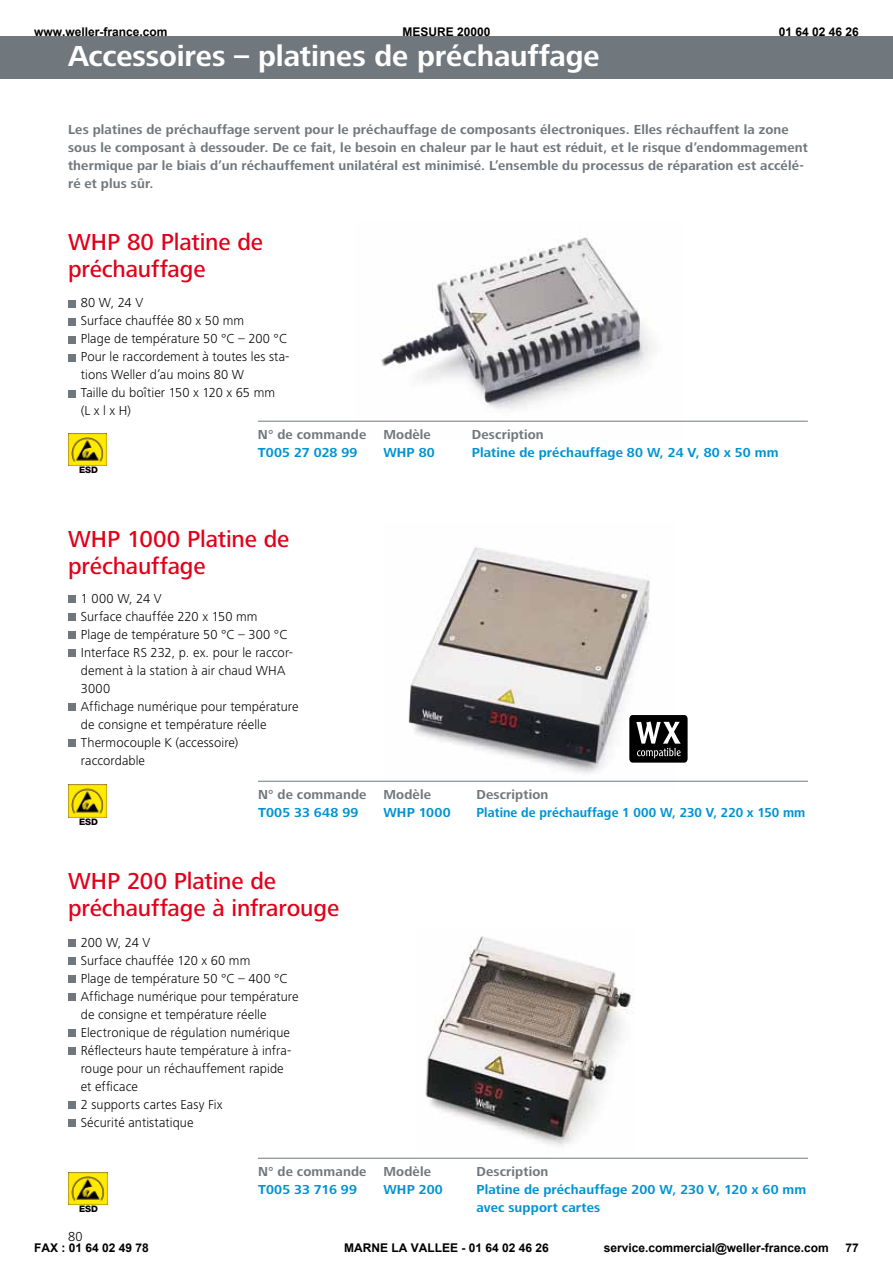
<style>
.page{position:relative;width:893px;height:1263px;background:#fff}
.page>*{position:absolute;margin:0;border:0;box-sizing:border-box;transform-origin:0 0}
.t1{font:700 30px "Frutiger Next LT";letter-spacing:-.005em;color:#fff}
.t2{font:500 24px/27px "Frutiger Next LT";letter-spacing:-.005em;color:#e2001a}
.t3{font:300 13.5px/18px "Frutiger Next LT";letter-spacing:.005em;color:#000}
.t4{font:700 13.5px/18px "Frutiger Next LT";letter-spacing:.01em;color:#71787d}
.t5{font:700 13.5px "Frutiger Next LT";letter-spacing:.01em;color:#0093d1}
.t6{font:700 13.5px "Frutiger Next LT";letter-spacing:.01em;color:#0093d1;scale:.94 1}
.t7{font:700 12px "Arial";color:#000}
.t8{font:800 9px "Helvetica Neue LT";color:#000}
</style>
<div class="page">
<img style="left:383px;top:547px;width:294px;height:234px">
<img style="left:355px;top:237px;width:327px;height:184px">
<img style="left:425px;top:936px;width:209px;height:210px">
<div style="left:0;top:36px;width:893px;height:43px;background:#71787d"></div>
<div style="left:68px;top:300px;width:7px;height:7px;background:#71787d"></div>
<div style="left:68px;top:318px;width:7px;height:7px;background:#71787d"></div>
<div style="left:68px;top:336px;width:7px;height:7px;background:#71787d"></div>
<div style="left:68px;top:354px;width:7px;height:7px;background:#71787d"></div>
<div style="left:68px;top:390px;width:7px;height:7px;background:#71787d"></div>
<hr style="left:258px;top:421px;width:550px;height:1px;background:#71787d">
<img style="left:68px;top:433px;width:39px;height:33px">
<div style="left:68px;top:596px;width:7px;height:7px;background:#71787d"></div>
<div style="left:68px;top:614px;width:7px;height:7px;background:#71787d"></div>
<div style="left:68px;top:632px;width:7px;height:7px;background:#71787d"></div>
<div style="left:68px;top:650px;width:7px;height:7px;background:#71787d"></div>
<div style="left:68px;top:704px;width:7px;height:7px;background:#71787d"></div>
<div style="left:68px;top:740px;width:7px;height:7px;background:#71787d"></div>
<hr style="left:258px;top:781px;width:550px;height:1px;background:#71787d">
<img style="left:68px;top:785px;width:39px;height:32px">
<div style="left:68px;top:940px;width:7px;height:7px;background:#71787d"></div>
<div style="left:68px;top:958px;width:7px;height:7px;background:#71787d"></div>
<div style="left:68px;top:976px;width:7px;height:7px;background:#71787d"></div>
<div style="left:68px;top:994px;width:7px;height:7px;background:#71787d"></div>
<div style="left:68px;top:1030px;width:7px;height:7px;background:#71787d"></div>
<div style="left:68px;top:1048px;width:7px;height:7px;background:#71787d"></div>
<div style="left:68px;top:1102px;width:7px;height:7px;background:#71787d"></div>
<div style="left:68px;top:1120px;width:7px;height:7px;background:#71787d"></div>
<hr style="left:258px;top:1158px;width:550px;height:1px;background:#71787d">
<img style="left:68px;top:1172px;width:39px;height:33px">
<svg style="left:629px;top:715px;width:59px;height:48px"></svg>
<p class="t7" style="left:34px;top:24px;width:135px">www.weller-france.com</p>
<p class="t7" style="left:402px;top:24px;width:90px">MESURE 20000</p>
<p class="t7" style="left:779px;top:24px;width:82px">01 64 02 46 26</p>
<p class="t1" style="left:68px;top:39px;width:533px">Accessoires – platines de préchauffage</p>
<p class="t4" style="left:68px;top:120px;width:741px">Les platines de préchauffage servent pour le préchauffage de composants électroniques. Elles réchauffent la zone sous le composant à dessouder. De ce fait, le besoin en chaleur par le haut est réduit, et le risque d’endommagement thermique par le biais d’un réchauffement unilatéral est minimisé. L’ensemble du processus de réparation est accélé&shy;ré et plus sûr.</p>
<p class="t2" style="left:68px;top:229px;width:197px">WHP 80 Platine de préchauffage</p>
<p class="t3" style="left:81px;top:294px;width:210px">80 W, 24 V<br>Surface chauffée 80 x 50 mm<br>Plage de température 50 °C – 200 °C<br>Pour le raccordement à toutes les sta&shy;tions Weller d’au moins 80 W<br>Taille du boîtier 150 x 120 x 65 mm (LxlxH)</p>
<p class="t4" style="left:258px;top:425px;width:110px">N° de commande</p>
<p class="t4" style="left:383px;top:425px;width:49px">Modèle</p>
<p class="t4" style="left:472px;top:425px;width:73px">Description</p>
<p class="t5" style="left:258px;top:444px;width:101px">T005 27 028 99</p>
<p class="t5" style="left:383px;top:444px;width:53px">WHP 80</p>
<p class="t5" style="left:472px;top:444px;width:308px">Platine de préchauffage 80 W, 24 V, 80 x 50 mm</p>
<p class="t8" style="left:79px;top:465px;width:20px">ESD</p>
<p class="t2" style="left:68px;top:526px;width:223px">WHP 1000 Platine de préchauffage</p>
<p class="t3" style="left:81px;top:589px;width:219px">1 000 W, 24 V<br>Surface chauffée 220 x 150 mm<br>Plage de température 50 °C – 300 °C<br>Interface RS 232, p. ex. pour le raccor&shy;dement à la station à air chaud WHA<br>3000<br>Affichage numérique pour température de consigne et température réelle<br>Thermocouple K (accessoire) raccordable</p>
<p class="t4" style="left:258px;top:785px;width:110px">N° de commande</p>
<p class="t4" style="left:383px;top:785px;width:49px">Modèle</p>
<p class="t4" style="left:476px;top:785px;width:73px">Description</p>
<p class="t5" style="left:258px;top:804px;width:102px">T005 33 648 99</p>
<p class="t5" style="left:383px;top:804px;width:69px">WHP 1000</p>
<p class="t6" style="left:476px;top:804px;width:351px">Platine de préchauffage 1 000 W, 230 V, 220 x 150 mm</p>
<p class="t8" style="left:79px;top:817px;width:20px">ESD</p>
<p class="t2" style="left:68px;top:868px;width:273px">WHP 200 Platine de préchauffage à infrarouge</p>
<p class="t3" style="left:81px;top:933px;width:219px">200 W, 24 V<br>Surface chauffée 120 x 60 mm<br>Plage de température 50 °C – 400 °C<br>Affichage numérique pour température de consigne et température réelle<br>Electronique de régulation numérique<br>Réflecteurs haute température à infra&shy;rouge pour un réchauffement rapide<br>et efficace<br>2 supports cartes Easy Fix<br>Sécurité antistatique</p>
<p class="t4" style="left:258px;top:1162px;width:110px">N° de commande</p>
<p class="t4" style="left:383px;top:1162px;width:49px">Modèle</p>
<p class="t4" style="left:476px;top:1162px;width:73px">Description</p>
<p class="t5" style="left:258px;top:1181px;width:100px">T005 33 716 99</p>
<p class="t5" style="left:383px;top:1181px;width:61px">WHP 200</p>
<p class="t5" style="left:476px;top:1181px;width:331px">Platine de préchauffage 200 W, 230 V, 120 x 60 mm</p>
<p class="t8" style="left:79px;top:1204px;width:20px">ESD</p>
<p class="t5" style="left:476px;top:1199px;width:125px">avec support cartes</p>
<p class="t3" style="left:68px;top:1228px;width:16px">80</p>
<p class="t7" style="left:34px;top:1240px;width:116px">FAX : 01 64 02 49 78</p>
<p class="t7" style="left:344px;top:1240px;width:206px">MARNE LA VALLEE - 01 64 02 46 26</p>
<p class="t7" style="left:604px;top:1240px;width:227px">service.commercial@weller-france.com</p>
<p class="t7" style="left:846px;top:1240px;width:15px">77</p>
</div>
